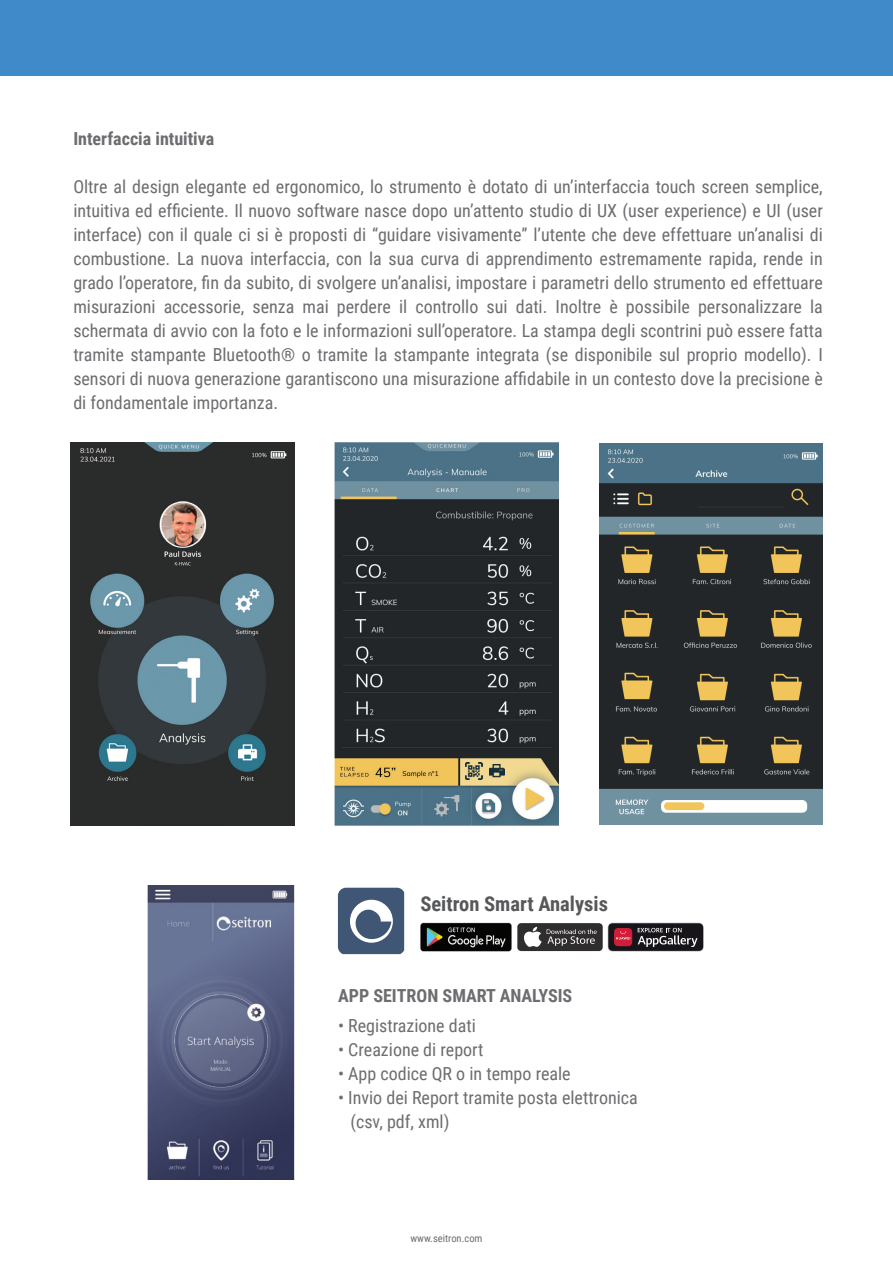
<style>
.page{position:relative;width:893px;height:1263px;background:#fff}
.page>*{position:absolute;margin:0;border:0;box-sizing:border-box;transform-origin:0 0}
.t1{font:700 20.55px "Roboto Condensed";color:#57585a}
.t2{font:18px/24px "Roboto Condensed";color:#6c6d70;text-align:justify}
.t3{font:700 18px "Roboto Condensed";color:#6c6d70}
.t4{font:10.5px "Roboto Condensed";color:#6c6d70}
</style>
<div class="page">
<div style="left:0;top:0;width:893px;height:75px;background:#408ac9"></div>
<img style="left:335px;top:442px;width:224px;height:384px">
<img style="left:465px;top:763px;width:17px;height:16px">
<img style="left:489px;top:765px;width:15px;height:13px">
<img style="left:600px;top:443px;width:223px;height:381px">
<img style="left:70px;top:442px;width:225px;height:383px">
<svg style="left:338px;top:888px;width:66px;height:66px"></svg>
<img style="left:420px;top:922px;width:92px;height:30px">
<svg style="left:517px;top:923px;width:187px;height:28px"></svg>
<img style="left:147px;top:885px;width:147px;height:294px">
<div style="left:223px;top:891px;width:45px;height:8px;background:#40445f"></div>
<p class="t3" style="left:73px;top:126px;width:142px">Interfaccia intuitiva</p>
<p class="t2" style="left:73px;top:174px;width:751px">Oltre al design elegante ed ergonomico, lo strumento è dotato di un’interfaccia touch screen semplice, intuitiva ed efficiente. Il nuovo software nasce dopo un’attento studio di UX (user experience) e UI (user interface) con il quale ci si è proposti di “guidare visivamente” l’utente che deve effettuare un’analisi di combustione. La nuova interfaccia, con la sua curva di apprendimento estremamente rapida, rende in grado l’operatore, fin da subito, di svolgere un’analisi, impostare i parametri dello strumento ed effettuare misurazioni accessorie, senza mai perdere il controllo sui dati. Inoltre è possibile personalizzare la schermata di avvio con la foto e le informazioni sull’operatore. La stampa degli scontrini può essere fatta tramite stampante Bluetooth® o tramite la stampante integrata (se disponibile sul proprio modello). I sensori di nuova generazione garantiscono una misurazione affidabile in un contesto dove la precisione è di fondamentale importanza.</p>
<p class="t1" style="left:420px;top:890px;width:189px">Seitron Smart Analysis</p>
<p class="t3" style="left:338px;top:982px;width:236px">APP SEITRON SMART ANALYSIS</p>
<p class="t2" style="left:338px;top:1012px;width:139px">• Registrazione dati</p>
<p class="t2" style="left:338px;top:1036px;width:147px">• Creazione di report</p>
<p class="t2" style="left:338px;top:1060px;width:234px">• App codice QR o in tempo reale</p>
<p class="t2" style="left:338px;top:1084px;width:301px">• Invio dei Report tramite posta elettronica</p>
<p class="t2" style="left:350px;top:1108px;width:100px">(csv, pdf, xml)</p>
<p class="t4" style="left:410px;top:1230px;width:74px">www.seitron.com</p>
</div>
